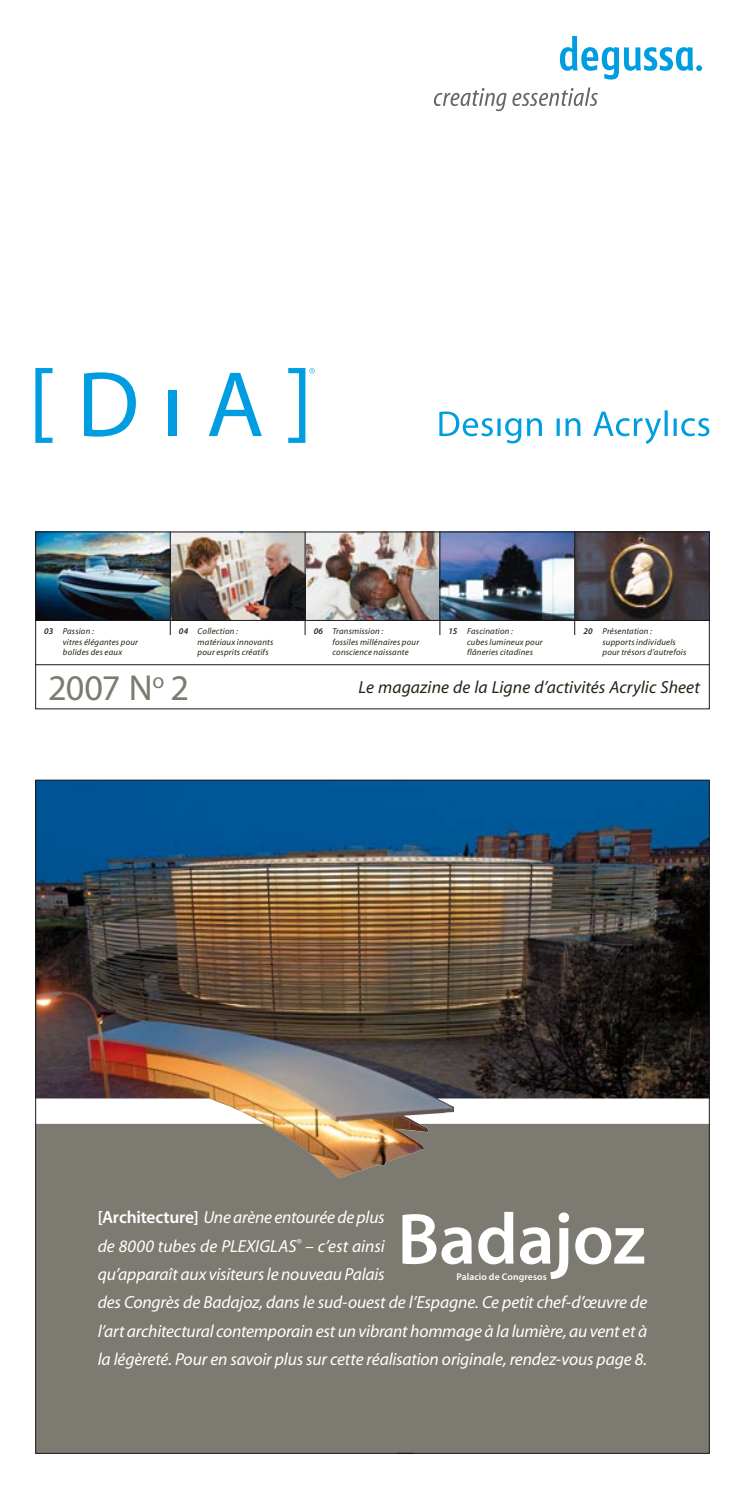
<style>
.page{position:relative;width:745px;height:1489px;background:#fff}
.page>*{position:absolute;margin:0;border:0;box-sizing:border-box;transform-origin:0 0}
.t1{font:72.88px "D Myriad Sm Bd";letter-spacing:-.005em;color:#fff}
.t2{font:36.25px "D Myriad Rg";color:#7d7a71}
.t3{font:17.5px/28.4px "D Myriad Rg It";letter-spacing:-.01em;color:#fff}
.t4{font:17.5px "D Myriad Rg It";letter-spacing:.005em;color:#262113}
.t5{font:9.75px "D Myriad Sm Bd";letter-spacing:.01em;color:#fff}
.t6{font:8.75px/10.6px "D Myriad Rg It";letter-spacing:.02em;color:#262113}
.t7{font:8.75px "D Myriad Sm Bd It";letter-spacing:.02em;color:#262113}
.s1{font-family:"D Myriad Sm Bd"}
</style>
<div class="page">
<img style="left:306px;top:533px;width:133px;height:87px">
<img style="left:575px;top:533px;width:132px;height:87px">
<img style="left:171px;top:533px;width:134px;height:87px">
<img style="left:37px;top:533px;width:133px;height:87px">
<img style="left:440px;top:533px;width:134px;height:87px">
<svg style="left:433px;top:88px;width:73px;height:23px"></svg>
<svg style="left:512px;top:87px;width:85px;height:19px"></svg>
<svg style="left:559px;top:36px;width:142px;height:44px"></svg>
<svg style="left:439px;top:410px;width:270px;height:34px"></svg>
<svg style="left:35px;top:368px;width:17px;height:75px"></svg>
<svg style="left:84px;top:372px;width:52px;height:64px"></svg>
<div style="left:169px;top:390px;width:8px;height:46px;background:#009ee0"></div>
<svg style="left:209px;top:373px;width:52px;height:63px"></svg>
<svg style="left:288px;top:368px;width:26px;height:75px"></svg>
<div style="left:35px;top:531px;width:674px;height:178px;border:1px solid #1a171b"></div>
<hr style="left:170px;top:531px;width:1px;height:104px;background:#1a171b">
<hr style="left:305px;top:531px;width:1px;height:104px;background:#1a171b">
<hr style="left:439px;top:531px;width:1px;height:104px;background:#1a171b">
<hr style="left:574px;top:531px;width:1px;height:104px;background:#1a171b">
<hr style="left:35px;top:664px;width:674px;height:1px;background:#1a171b">
<hr style="left:35px;top:620px;width:674px;height:1px;background:#1a171b">
<img style="left:35px;top:779px;width:674px;height:674px">
<p class="t6" style="left:63px;top:626px;width:77px">Passion :<br>vitres élégantes pour bolides des eaux</p>
<p class="t6" style="left:197px;top:626px;width:77px">Collection : matériaux innovants pour esprits créatifs</p>
<p class="t6" style="left:332px;top:626px;width:88px">Transmission :<br>fossiles millénaires pour conscience naissante</p>
<p class="t6" style="left:467px;top:626px;width:77px">Fascination :<br>cubes lumineux pour flâneries citadines</p>
<p class="t6" style="left:602px;top:626px;width:85px">Présentation : supports individuels pour trésors d’autrefois</p>
<p class="t7" style="left:44px;top:626px;width:11px">03</p>
<p class="t7" style="left:179px;top:626px;width:11px">04</p>
<p class="t7" style="left:313px;top:626px;width:11px">06</p>
<p class="t7" style="left:448px;top:626px;width:10px">15</p>
<p class="t7" style="left:583px;top:626px;width:11px">20</p>
<h2 class="t2" style="left:48px;top:669px;width:142px">2007 N<sup>o</sup> 2</h2>
<p class="t4" style="left:358px;top:678px;width:342px">Le magazine de la Ligne d’activités Acrylic Sheet</p>
<p class="t3" style="left:98px;top:1203px;width:550px"><span class="s1">[Architecture]</span> Une arène entourée de plus<br>de 8000 tubes de PLEXIGLAS<sup>®</sup> – c’est ainsi<br>qu’apparaît aux visiteurs le nouveau Palais<br>des Congrès de Badajoz, dans le sud-ouest de l’Espagne. Ce petit chef-d’œuvre de l’art architectural contemporain est un vibrant hommage à la lumière, au vent et à la légèreté. Pour en savoir plus sur cette réalisation originale, rendez-vous page 8.</p>
<h1 class="t1" style="left:397px;top:1202px;width:250px">Badajoz</h1>
<p class="t5" style="left:456px;top:1271px;width:92px">Palacio de Congresos</p>
</div>
